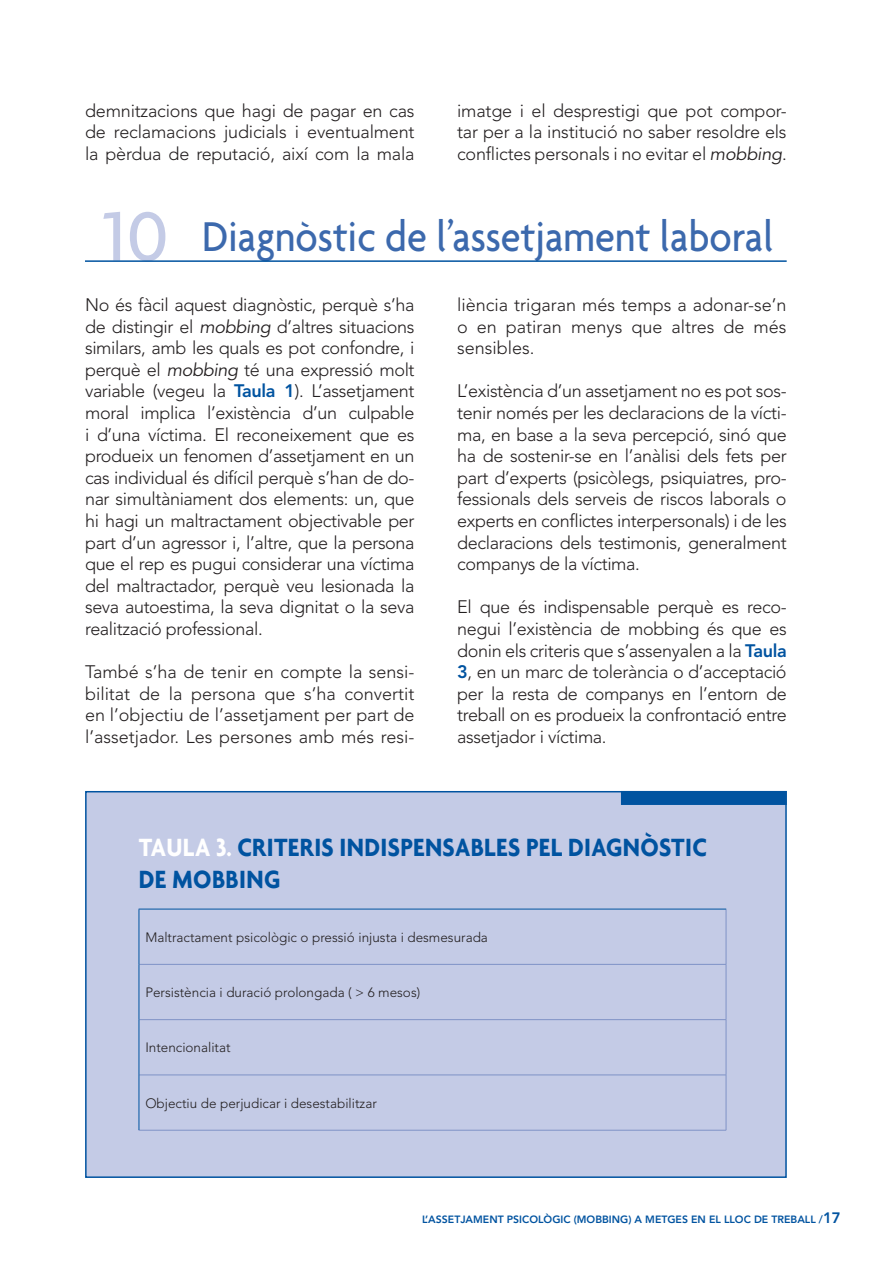
<style>
.page{position:relative;width:893px;height:1263px;background:#fff}
.page>*{position:absolute;margin:0;border:0;box-sizing:border-box;transform-origin:0 0}
.t1{font:500 45px "Agenda";color:#3c69ad;scale:.9 1}
.t2{font:700 27px/32.4px "Agenda";letter-spacing:.015em;color:#0053a0;scale:.9 1}
.t3{font:300 18px/21.6px "Avenir LT Std";letter-spacing:-.01em;color:#231f20;text-align:justify}
.t4{font:300 13.5px "Avenir LT Std";color:#231f20}
.t5{font:800 10.5px "Avenir LT Std";color:#0053a0}
.s1{font-weight:400;font-style:italic}
.s2{font-size:75px;color:#c4cbe6}
.s3{font-weight:800;color:#0053a0}
.s4{color:#fff}
.s5{font-size:15px}
</style>
<div class="page">
<hr style="left:85px;top:260px;width:702px;height:2px;background:#0053a0">
<div style="left:85px;top:791px;width:702px;height:387px;background:#c4cbe6;border:2px solid #0053a0"></div>
<hr style="left:726px;top:909px;width:1px;height:55px;background:#7f92c6">
<hr style="left:139px;top:964px;width:587px;height:1px;background:#7f92c6">
<hr style="left:726px;top:964px;width:1px;height:55px;background:#7f92c6">
<hr style="left:139px;top:1019px;width:587px;height:1px;background:#7f92c6">
<hr style="left:726px;top:1020px;width:1px;height:55px;background:#7f92c6">
<hr style="left:139px;top:1075px;width:587px;height:1px;background:#7f92c6">
<hr style="left:726px;top:1075px;width:1px;height:55px;background:#7f92c6">
<hr style="left:139px;top:1130px;width:587px;height:1px;background:#7f92c6">
<hr style="left:139px;top:909px;width:587px;height:1px;background:#0053a0">
<hr style="left:139px;top:909px;width:1px;height:55px;background:#0053a0">
<hr style="left:139px;top:964px;width:1px;height:56px;background:#0053a0">
<hr style="left:139px;top:1020px;width:1px;height:55px;background:#0053a0">
<hr style="left:139px;top:1075px;width:1px;height:55px;background:#0053a0">
<div style="left:621px;top:791px;width:166px;height:14px;background:#0053a0"></div>
<p class="t3" style="left:85px;top:100px;width:331px">demnitzacions que hagi de pagar en cas de reclamacions judicials i eventualment la pèrdua de reputació, així com la mala</p>
<p class="t3" style="left:457px;top:100px;width:331px">imatge i el desprestigi que pot compor&shy;tar per a la institució no saber resoldre els conflictes personals i no evitar el <span class="s1">mobbing</span>.</p>
<h1 class="t1" style="left:102px;top:209px;width:748px"><span class="s2">10</span> Diagnòstic de l’assetjament laboral</h1>
<p class="t3" style="left:85px;top:294px;width:331px">No és fàcil aquest diagnòstic, perquè s’ha de distingir el <span class="s1">mobbing</span> d’altres situacions similars, amb les quals es pot confondre, i perquè el <span class="s1">mobbing</span> té una expressió molt variable (vegeu la <span class="s3">TAULA 1</span>). L’assetjament moral implica l’existència d’un culpable i d’una víctima. El reconeixement que es produeix un fenomen d’assetjament en un cas individual és difícil perquè s’han de do&shy;nar simultàniament dos elements: un, que hi hagi un maltractament objectivable per part d’un agressor i, l’altre, que la persona que el rep es pugui considerar una víctima del maltractador, perquè veu lesionada la seva autoestima, la seva dignitat o la seva realització professional.</p>
<p class="t3" style="left:85px;top:661px;width:331px">També s’ha de tenir en compte la sensi&shy;bilitat de la persona que s’ha convertit en l’objectiu de l’assetjament per part de l’assetjador. Les persones amb més resi-</p>
<p class="t3" style="left:457px;top:294px;width:331px">liència trigaran més temps a adonar-se’n o en patiran menys que altres de més sensibles.</p>
<p class="t3" style="left:457px;top:380px;width:331px">L’existència d’un assetjament no es pot sos&shy;tenir només per les declaracions de la vícti&shy;ma, en base a la seva percepció, sinó que ha de sostenir-se en l’anàlisi dels fets per part d’experts (psicòlegs, psiquiatres, pro&shy;fessionals dels serveis de riscos laborals o experts en conflictes interpersonals) i de les declaracions dels testimonis, generalment companys de la víctima.</p>
<p class="t3" style="left:457px;top:596px;width:331px">El que és indispensable perquè es reco&shy;negui l’existència de mobbing és que es donin els criteris que s’assenyalen a la <span class="s3">TAULA 3</span>, en un marc de tolerància o d’acceptació per la resta de companys en l’entorn de treball on es produeix la confrontació entre assetjador i víctima.</p>
<h2 class="t2" style="left:139px;top:830px;width:633px"><span class="s4">TAULA 3.</span> CRITERIS INDISPENSABLES PEL DIAGNÒSTIC<br>DE MOBBING</h2>
<p class="t4" style="left:145px;top:929px;width:344px">Maltractament psicològic o pressió injusta i desmesurada</p>
<p class="t4" style="left:145px;top:984px;width:276px">Persistència i duració prolongada ( &gt; 6 mesos)</p>
<p class="t4" style="left:145px;top:1040px;width:87px">Intencionalitat</p>
<p class="t4" style="left:145px;top:1095px;width:233px">Objectiu de perjudicar i desestabilitzar</p>
<p class="t5" style="left:422px;top:1213px;width:420px">L’ASSETJAMENT PSICOLÒGIC (MOBBING) A METGES EN EL LLOC DE TREBALL /<span class="s5">17</span></p>
</div>
